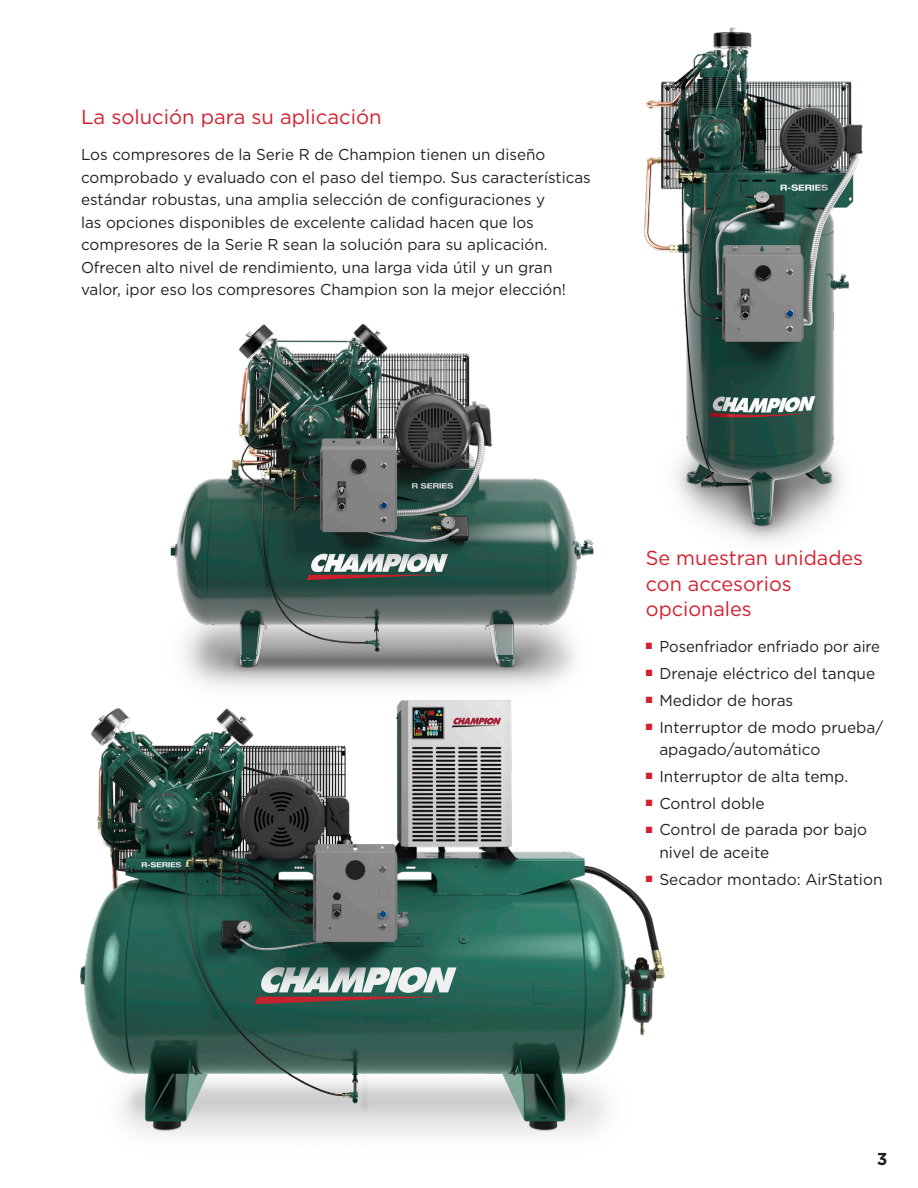
<style>
.page{position:relative;width:918px;height:1188px;background:#fff}
.page>*{position:absolute;margin:0;border:0;box-sizing:border-box;transform-origin:0 0}
.Heading_14{font:20.25px/25.5px "Gotham";color:#d2202f}
.Page_Num_-_Right{font:700 17.25px "Gotham";color:#231f20}
.Body_Text_11_-_Main{font:15.75px/22.5px "Gotham";color:#231f20}
.Body_Text_11_-_Main-2{font:15.75px "Gotham";color:#231f20;scale:.94 1}
</style>
<div class="page">
<img style="left:170px;top:323px;width:424px;height:364px">
<img style="left:644px;top:27px;width:219px;height:515px">
<img style="left:80px;top:700px;width:585px;height:436px">
<p class="Heading_14" style="left:81px;top:104px;width:302px">La solución para su aplicación</p>
<p class="Body_Text_11_-_Main" style="left:81px;top:143px;width:511px">Los compresores de la Serie R de Champion tienen un diseño comprobado y evaluado con el paso del tiempo. Sus características estándar robustas, una amplia selección de configuraciones y<br>las opciones disponibles de excelente calidad hacen que los compresores de la Serie R sean la solución para su aplicación.<br>Ofrecen alto nivel de rendimiento, una larga vida útil y un gran valor, ¡por eso los compresores Champion son la mejor elección!</p>
<p class="Heading_14" style="left:646px;top:545px;width:219px">Se muestran unidades con accesorios opcionales</p>
<p class="Body_Text_11_-_Main-2" style="left:646px;top:636px;width:251px"><sup>■</sup> Posenfriador enfriado por aire</p>
<p class="Body_Text_11_-_Main" style="left:646px;top:662px;width:231px"><sup>■</sup> Drenaje eléctrico del tanque</p>
<p class="Body_Text_11_-_Main" style="left:646px;top:689px;width:149px"><sup>■</sup> Medidor de horas</p>
<p class="Body_Text_11_-_Main" style="left:659px;top:715px;width:226px;text-indent:-14px"><sup>■</sup> Interruptor de modo prueba/ apagado/automático</p>
<p class="Body_Text_11_-_Main" style="left:646px;top:765px;width:204px"><sup>■</sup> Interruptor de alta temp.</p>
<p class="Body_Text_11_-_Main" style="left:646px;top:791px;width:120px"><sup>■</sup> Control doble</p>
<p class="Body_Text_11_-_Main" style="left:659px;top:818px;width:209px;text-indent:-14px"><sup>■</sup> Control de parada por bajo nivel de aceite</p>
<p class="Body_Text_11_-_Main" style="left:646px;top:868px;width:238px"><sup>■</sup> Secador montado: AirStation</p>
<p class="Page_Num_-_Right" style="left:877px;top:1147px;width:12px">3</p>
</div>
